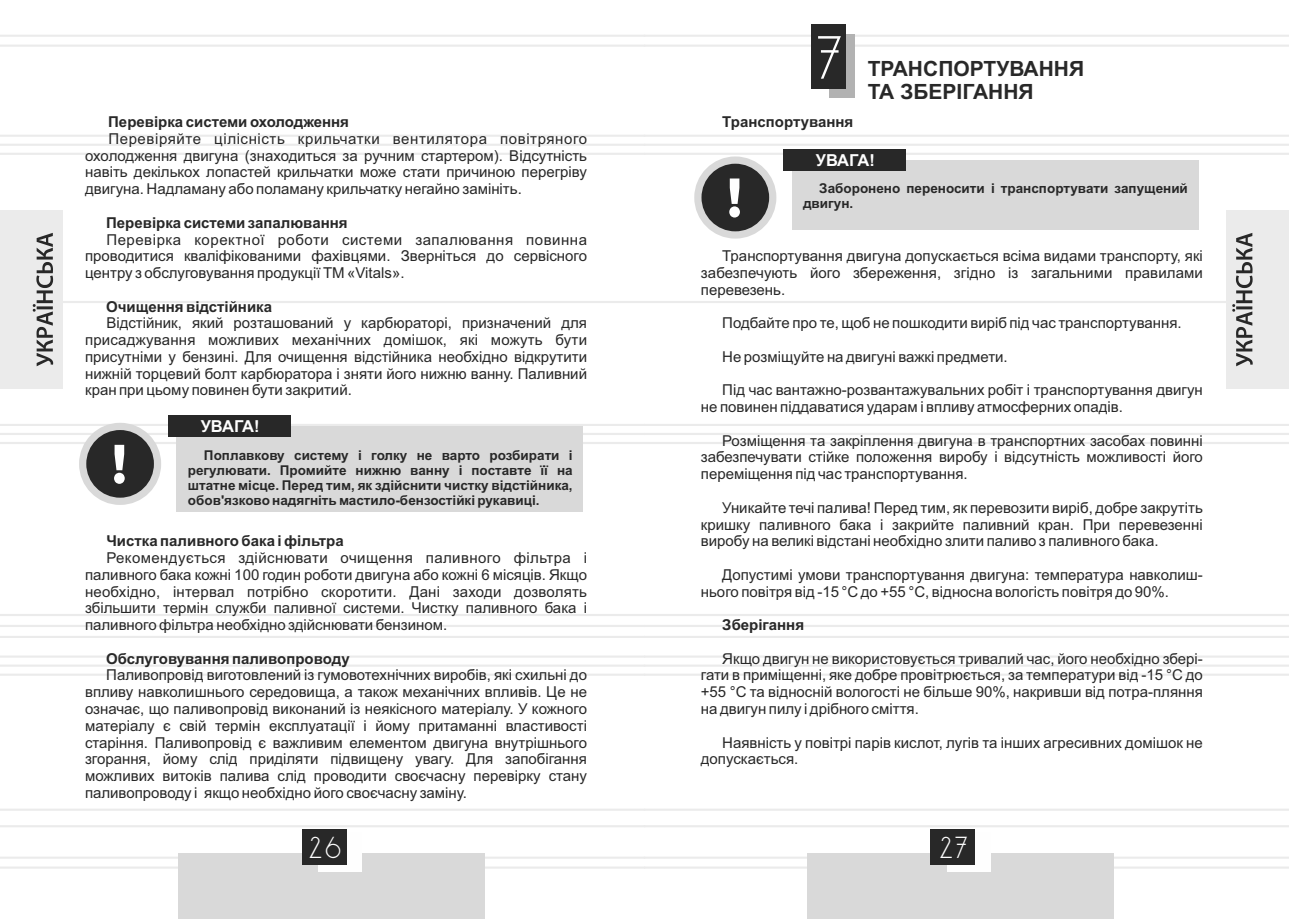
<style>
.page{position:relative;width:1289px;height:919px;background:#fff}
.page>*{position:absolute;margin:0;border:0;box-sizing:border-box;transform-origin:0 0}
.t1{font:52.5px "DS Standart Cyr";color:#fefefe}
.t2{font:26.25px "DS Standart Cyr";color:#fefefe}
.t3{font:700 21px/23.4px "Arial";color:#282828}
.t4{font:700 16.5px "Arial";letter-spacing:-.025em;color:#fefefe}
.t5{font:15px/16.8px "Arial";color:#282828;text-align:justify}
.t6{font:700 15px "Arial";color:#282828}
.t7{font:700 13.5px/15.1px "Arial";color:#282828;text-align:justify}
</style>
<div class="page">
<hr style="left:644px;top:135px;width:644px;height:2px;background:#ebebeb">
<hr style="left:644px;top:153px;width:644px;height:2px;background:#ebebeb">
<hr style="left:644px;top:424px;width:644px;height:2px;background:#ebebeb">
<hr style="left:644px;top:442px;width:644px;height:2px;background:#ebebeb">
<hr style="left:644px;top:614px;width:644px;height:2px;background:#ebebeb">
<hr style="left:644px;top:635px;width:644px;height:3px;background:#ebebeb">
<hr style="left:644px;top:655px;width:644px;height:2px;background:#ebebeb">
<hr style="left:644px;top:673px;width:644px;height:2px;background:#ebebeb">
<hr style="left:644px;top:856px;width:644px;height:2px;background:#ebebeb">
<hr style="left:644px;top:866px;width:644px;height:2px;background:#ebebeb">
<hr style="left:644px;top:35px;width:644px;height:2px;background:#ebebeb">
<hr style="left:644px;top:45px;width:644px;height:2px;background:#ebebeb">
<hr style="left:644px;top:808px;width:644px;height:2px;background:#ebebeb">
<hr style="left:644px;top:825px;width:644px;height:2px;background:#ebebeb">
<hr style="left:644px;top:301px;width:644px;height:2px;background:#ebebeb">
<hr style="left:0;top:135px;width:644px;height:2px;background:#ebebeb">
<hr style="left:0;top:144px;width:1288px;height:2px;background:#ebebeb">
<hr style="left:0;top:153px;width:644px;height:2px;background:#ebebeb">
<hr style="left:0;top:424px;width:644px;height:2px;background:#ebebeb">
<svg style="left:0;top:432px;width:1288px;height:4px"></svg>
<hr style="left:0;top:442px;width:644px;height:2px;background:#ebebeb">
<hr style="left:0;top:614px;width:644px;height:2px;background:#ebebeb">
<hr style="left:0;top:625px;width:1288px;height:2px;background:#ebebeb">
<hr style="left:0;top:635px;width:644px;height:3px;background:#ebebeb">
<hr style="left:0;top:655px;width:644px;height:2px;background:#ebebeb">
<hr style="left:0;top:664px;width:1288px;height:3px;background:#f0f0f0">
<hr style="left:0;top:673px;width:644px;height:2px;background:#ebebeb">
<hr style="left:0;top:856px;width:644px;height:2px;background:#ebebeb">
<hr style="left:0;top:866px;width:644px;height:2px;background:#ebebeb">
<hr style="left:0;top:35px;width:644px;height:2px;background:#ebebeb">
<hr style="left:0;top:45px;width:644px;height:2px;background:#ebebeb">
<hr style="left:0;top:808px;width:644px;height:2px;background:#ebebeb">
<hr style="left:0;top:825px;width:644px;height:2px;background:#ebebeb">
<hr style="left:0;top:301px;width:644px;height:2px;background:#ebebeb">
<div style="left:178px;top:853px;width:307px;height:65px;background:#d9d9d9"></div>
<div style="left:318px;top:832px;width:44px;height:39px;background:#fefefe"></div>
<div style="left:301px;top:829px;width:45px;height:36px;background:#282828"></div>
<div style="left:0;top:210px;width:62px;height:179px;background:#ebebeb"></div>
<svg style="left:33px;top:233px;width:20px;height:133px"></svg>
<div style="left:807px;top:853px;width:306px;height:65px;background:#d9d9d9"></div>
<div style="left:946px;top:832px;width:44px;height:39px;background:#fefefe"></div>
<div style="left:930px;top:829px;width:45px;height:36px;background:#282828"></div>
<div style="left:1226px;top:210px;width:62px;height:179px;background:#ebebeb"></div>
<svg style="left:1232px;top:233px;width:20px;height:133px"></svg>
<div style="left:79px;top:423px;width:82px;height:82px;border:14px solid #d9d9d9;border-radius:50%"></div>
<div style="left:86px;top:430px;width:68px;height:67px;background:#282828;border-radius:50%"></div>
<svg style="left:114px;top:445px;width:11px;height:39px"></svg>
<div style="left:177px;top:426px;width:406px;height:86px;background:#d9d9d9"></div>
<div style="left:168px;top:415px;width:123px;height:22px;background:#282828"></div>
<div style="left:829px;top:35px;width:25px;height:63px;background:#b2b2b2"></div>
<div style="left:811px;top:24px;width:34px;height:65px;background:#282828"></div>
<div style="left:694px;top:156px;width:82px;height:82px;border:14px solid #d9d9d9;border-radius:50%"></div>
<div style="left:701px;top:164px;width:68px;height:67px;background:#282828;border-radius:50%"></div>
<svg style="left:729px;top:178px;width:11px;height:39px"></svg>
<div style="left:791px;top:160px;width:407px;height:70px;background:#d9d9d9"></div>
<div style="left:783px;top:149px;width:122px;height:21px;background:#282828"></div>
<p class="t6" style="left:108px;top:116px;width:242px">Перевірка системи охолодження</p>
<p class="t5" style="left:85px;top:132px;width:503px;text-indent:23px">Перевіряйте цілісність крильчатки вентилятора повітряного охолодження двигуна (знаходиться за ручним стартером). Відсутність навіть декількох лопастей крильчатки може стати причиною перегріву двигуна. Надламану або поламану крильчатку негайно замініть.</p>
<p class="t6" style="left:106px;top:217px;width:243px">Перевірка системи запалювання</p>
<p class="t5" style="left:85px;top:232px;width:503px;text-indent:21px">Перевірка коректної роботи системи запалювання повинна проводитися кваліфікованими фахівцями. Зверніться до сервісного центру з обслуговування продукції ТМ «Vitals».</p>
<p class="t6" style="left:106px;top:300px;width:167px">Очищення відстійника</p>
<p class="t5" style="left:85px;top:316px;width:503px;text-indent:21px">Відстійник, який розташований у карбюраторі, призначений для присаджування можливих механічних домішок, які можуть бути присутніми у бензині. Для очищення відстійника необхідно відкрутити нижній торцевий болт карбюратора і зняти його нижню ванну. Паливний кран при цьому повинен бути закритий.</p>
<p class="t4" style="left:201px;top:420px;width:60px">УВАГА!</p>
<p class="t7" style="left:188px;top:448px;width:386px;text-indent:16px">Поплавкову систему і голку не варто розбирати і регулювати. Промийте нижню ванну і поставте її на штатне місце. Перед тим, як здійснити чистку відстійника, обов'язково надягніть мастило-бензостійкі рукавиці.</p>
<p class="t6" style="left:106px;top:535px;width:239px">Чистка паливного бака і фільтра</p>
<p class="t5" style="left:85px;top:550px;width:503px;text-indent:21px">Рекомендується здійснювати очищення паливного фільтра і паливного бака кожні 100 годин роботи двигуна або кожні 6 місяців. Якщо необхідно, інтервал потрібно скоротити. Дані заходи дозволять збільшити термін служби паливної системи. Чистку паливного бака і паливного фільтра необхідно здійснювати бензином.</p>
<p class="t6" style="left:106px;top:652px;width:245px">Обслуговування паливопроводу</p>
<p class="t5" style="left:85px;top:668px;width:503px;text-indent:21px">Паливопровід виготовлений із гумовотехнічних виробів, які схильні до впливу навколишнього середовища, а також механічних впливів. Це не означає, що паливопровід виконаний із неякісного матеріалу. У кожного матеріалу є свій термін експлуатації і йому притаманні властивості старіння. Паливопровід є важливим елементом двигуна внутрішнього згорання, йому слід приділяти підвищену увагу. Для запобігання можливих витоків палива слід проводити своєчасну перевірку стану паливопроводу і якщо необхідно його своєчасну заміну.</p>
<h1 class="t1" style="left:817px;top:36px;width:26px">7</h1>
<p class="t6" style="left:722px;top:116px;width:132px">Транспортування</p>
<h3 class="t3" style="left:867px;top:59px;width:218px">ТРАНСПОРТУВАННЯ<br>ТА ЗБЕРІГАННЯ</h3>
<p class="t4" style="left:816px;top:154px;width:60px">УВАГА!</p>
<p class="t7" style="left:803px;top:182px;width:386px;text-indent:16px">Заборонено переносити і транспортувати запущений двигун.</p>
<p class="t5" style="left:701px;top:249px;width:503px;text-indent:21px">Транспортування двигуна допускається всіма видами транспорту, які забезпечують його збереження, згідно із загальними правилами перевезень.</p>
<p class="t5" style="left:722px;top:316px;width:461px">Подбайте про те, щоб не пошкодити виріб під час транспортування.</p>
<p class="t5" style="left:722px;top:349px;width:287px">Не розміщуйте на двигуні важкі предмети.</p>
<p class="t5" style="left:701px;top:383px;width:503px;text-indent:21px">Під час вантажно-розвантажувальних робіт і транспортування двигун не повинен піддаватися ударам і впливу атмосферних опадів.</p>
<p class="t5" style="left:701px;top:433px;width:503px;text-indent:21px">Розміщення та закріплення двигуна в транспортних засобах повинні забезпечувати стійке положення виробу і відсутність можливості його переміщення під час транспортування.</p>
<p class="t5" style="left:701px;top:500px;width:503px;text-indent:21px">Уникайте течі палива! Перед тим, як перевозити виріб, добре закрутіть кришку паливного бака і закрийте паливний кран. При перевезенні виробу на великі відстані необхідно злити паливо з паливного бака.</p>
<p class="t5" style="left:701px;top:567px;width:503px;text-indent:21px">Допустимі умови транспортування двигуна: температура навколиш&shy;нього повітря від -15 °С до +55 °С, відносна вологість повітря до 90%.</p>
<p class="t6" style="left:722px;top:619px;width:83px">Зберігання</p>
<p class="t5" style="left:701px;top:651px;width:503px;text-indent:21px">Якщо двигун не використовується тривалий час, його необхідно збері&shy;гати в приміщенні, яке добре провітрюється, за температури від -15 °С до +55 °С та відносній вологості не більше 90%, накривши від потра-пляння на двигун пилу і дрібного сміття.</p>
<p class="t5" style="left:701px;top:735px;width:503px;text-indent:21px">Наявність у повітрі парів кислот, лугів та інших агресивних домішок не допускається.</p>
<h2 class="t2" style="left:309px;top:837px;width:33px">26</h2>
<h2 class="t2" style="left:939px;top:836px;width:29px">27</h2>
</div>
